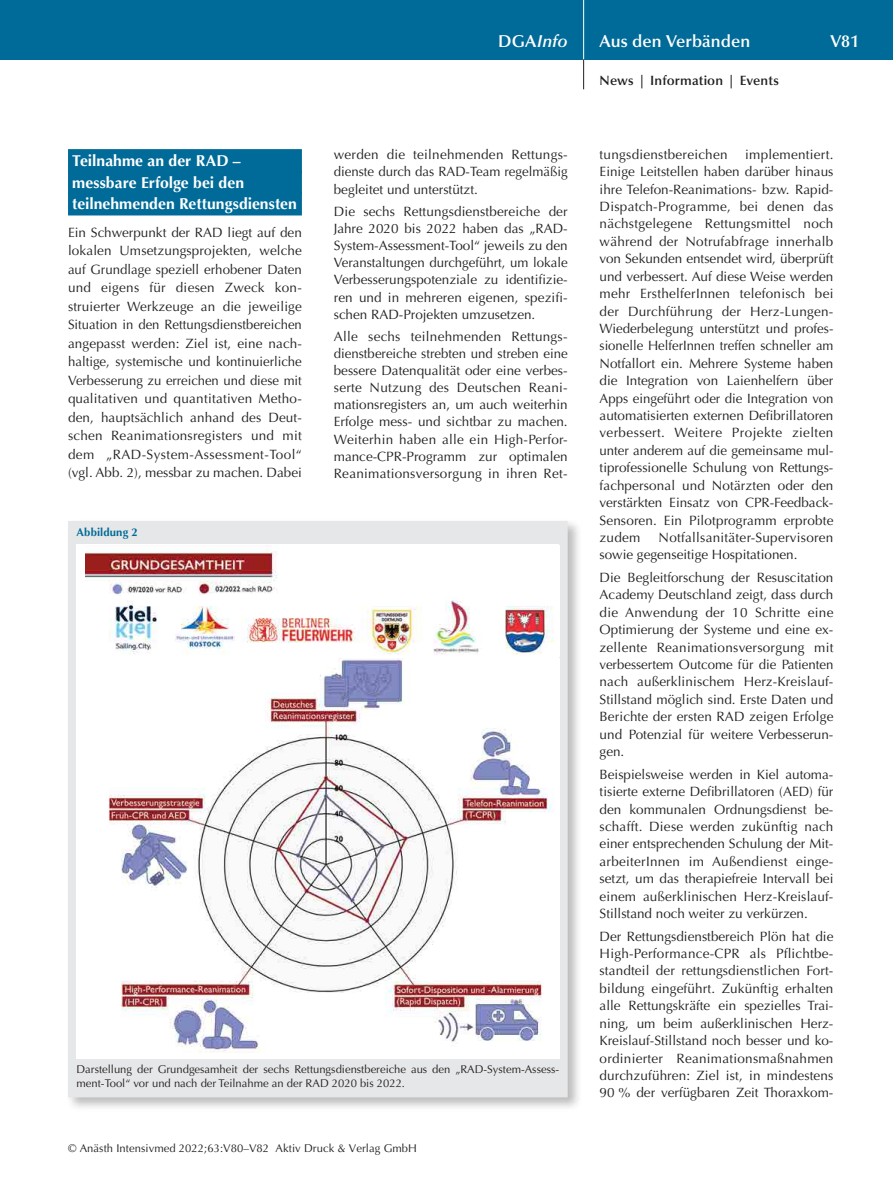
<style>
.page{position:relative;width:893px;height:1191px;background:#fff}
.page>*{position:absolute;margin:0;border:0;box-sizing:border-box;transform-origin:0 0}
.t1{font:600 17.25px "Optima";color:#fff}
.t2{font:italic 600 17.25px "Optima";color:#fff}
.t3{font:700 15.75px/21.1px "Optima";letter-spacing:.005em;color:#fff}
.t4{font:13.5px/17.4px "Optima";color:#231f20;text-align:justify}
.t5{font:600 13.5px "Optima";letter-spacing:.01em;color:#231f20}
.t6{font:13.5px "Optima";letter-spacing:.02em;color:#231f20}
.t7{font:11.25px/13.5px "Optima";color:#231f20}
.t8{font:700 11.25px "Optima";letter-spacing:.015em;color:#006b98}
.s1{font-style:normal}
</style>
<div class="page">
<div style="left:0;top:0;width:893px;height:60px;background:#006b98"></div>
<hr style="left:583px;top:0;width:1px;height:60px;background:#fff">
<svg style="left:583px;top:60px;width:1px;height:29px"></svg>
<div style="left:68px;top:149px;width:234px;height:24px;background:#006b98"></div>
<div style="left:68px;top:170px;width:234px;height:24px;background:#006b98"></div>
<div style="left:68px;top:191px;width:234px;height:24px;background:#006b98"></div>
<div style="left:65px;top:518px;width:517px;height:593px;background:#231f20;opacity:.3"></div>
<div style="left:68px;top:521px;width:500px;height:576px;background:#e6e7e8"></div>
<div style="left:77px;top:544px;width:482px;height:514px;background:#fff"></div>
<img style="left:86px;top:545px;width:192px;height:51px">
<img style="left:109px;top:600px;width:445px;height:453px">
<p class="t2" style="left:498px;top:31px;width:71px"><span class="s1">DGA</span>Info</p>
<p class="t3" style="left:72px;top:151px;width:226px">Teilnahme an der RAD – messbare Erfolge bei den teilnehmenden Rettungsdiensten</p>
<p class="t4" style="left:68px;top:223px;width:235px;line-height:18.5px">Ein Schwerpunkt der RAD liegt auf den lokalen Umsetzungsprojekten, welche auf Grundlage speziell erhobener Daten und eigens für diesen Zweck kon&shy;struierter Werkzeuge an die jeweilige Situation in den Rettungsdienstbereichen angepasst werden: Ziel ist, eine nach&shy;haltige, systemische und kontinuierliche Verbesserung zu erreichen und diese mit qualitativen und quantitativen Metho&shy;den, hauptsächlich anhand des Deut&shy;schen Reanimationsregisters und mit dem „RAD-System-Assessment-Tool“ (vgl. Abb. 2), messbar zu machen. Dabei</p>
<p class="t8" style="left:77px;top:525px;width:63px">Abbildung 2</p>
<p class="t4" style="left:334px;top:146px;width:235px">werden die teilnehmenden Rettungs&shy;dienste durch das RAD-Team regelmäßig begleitet und unterstützt.</p>
<p class="t4" style="left:334px;top:203px;width:235px">Die sechs Rettungsdienstbereiche der Jahre 2020 bis 2022 haben das „RAD-System-Assessment-Tool“ jeweils zu den Veranstaltungen durchgeführt, um lokale Verbesserungspotenziale zu identifizie&shy;ren und in mehreren eigenen, spezifi&shy;schen RAD-Projekten umzusetzen.</p>
<p class="t4" style="left:334px;top:328px;width:235px">Alle sechs teilnehmenden Rettungs&shy;dienstbereiche strebten und streben eine bessere Datenqualität oder eine verbes&shy;serte Nutzung des Deutschen Reani&shy;mationsregisters an, um auch weiterhin Erfolge mess- und sichtbar zu machen.<br>Weiterhin haben alle ein High-Perfor&shy;mance-CPR-Programm zur optimalen Reanimationsversorgung in ihren Ret-</p>
<p class="t7" style="left:77px;top:1062px;width:484px">Darstellung der Grundgesamheit der sechs Rettungsdienstbereiche aus den „RAD-System-Assess&shy;ment-Tool“ vor und nach der Teilnahme an der RAD 2020 bis 2022.</p>
<p class="t7" style="left:68px;top:1142px;width:350px">© Anästh Intensivmed 2022;63:V80–V82 Aktiv Druck &amp; Verlag GmbH</p>
<p class="t1" style="left:600px;top:31px;width:152px">Aus den Verbänden</p>
<p class="t1" style="left:830px;top:31px;width:30px">V81</p>
<p class="t5" style="left:600px;top:73px;width:181px">News | Information | Events</p>
<p class="t4" style="left:600px;top:146px;width:235px;text-indent:146px">implementiert.<br>Einige Leitstellen haben darüber hinaus ihre Telefon-Reanimations- bzw. Rapid-Dispatch-Programme, bei denen das nächstgelegene Rettungsmittel noch während der Notrufabfrage innerhalb von Sekunden entsendet wird, überprüft und verbessert. Auf diese Weise werden mehr ErsthelferInnen telefonisch bei der Durchführung der Herz-Lungen-Wiederbelegung unterstützt und profes&shy;sionelle HelferInnen treffen schneller am Notfallort ein. Mehrere Systeme haben die Integration von Laienhelfern über Apps eingeführt oder die Integration von automatisierten externen Defibrillatoren verbessert. Weitere Projekte zielten unter anderem auf die gemeinsame mul&shy;tiprofessionelle Schulung von Rettungs&shy;fachpersonal und Notärzten oder den verstärkten Einsatz von CPR-Feedback-Sensoren. Ein Pilotprogramm erprobte zudem</p>
<p class="t6" style="left:600px;top:146px;width:129px">tungsdienstbereichen</p>
<p class="t4" style="left:600px;top:529px;width:235px;text-indent:59px">Notfallsanitäter-Supervisoren sowie gegenseitige Hospitationen.</p>
<p class="t4" style="left:600px;top:569px;width:235px">Die Begleitforschung der Resuscitation Academy Deutschland zeigt, dass durch die Anwendung der 10 Schritte eine Optimierung der Systeme und eine ex&shy;zellente Reanimationsversorgung mit verbessertem Outcome für die Patienten nach außerklinischem Herz-Kreislauf-Stillstand möglich sind. Erste Daten und Berichte der ersten RAD zeigen Erfolge und Potenzial für weitere Verbesserun&shy;gen.</p>
<p class="t4" style="left:600px;top:765px;width:235px">Beispielsweise werden in Kiel automa&shy;tisierte externe Defibrillatoren (AED) für den kommunalen Ordnungsdienst be&shy;schafft. Diese werden zukünftig nach einer entsprechenden Schulung der Mit&shy;arbeiterInnen im Außendienst einge&shy;setzt, um das therapiefreie Intervall bei einem außerklinischen Herz-Kreislauf-Stillstand noch weiter zu verkürzen.</p>
<p class="t4" style="left:600px;top:927px;width:235px">Der Rettungsdienstbereich Plön hat die High-Performance-CPR als Pflichtbe&shy;standteil der rettungsdienstlichen Fort&shy;bildung eingeführt. Zukünftig erhalten alle Rettungskräfte ein spezielles Trai&shy;ning, um beim außerklinischen Herz-Kreislauf-Stillstand noch besser und ko&shy;ordinierter Reanimationsmaßnahmen durchzuführen: Ziel ist, in mindestens 90 % der verfügbaren Zeit Thoraxkom-</p>
</div>
